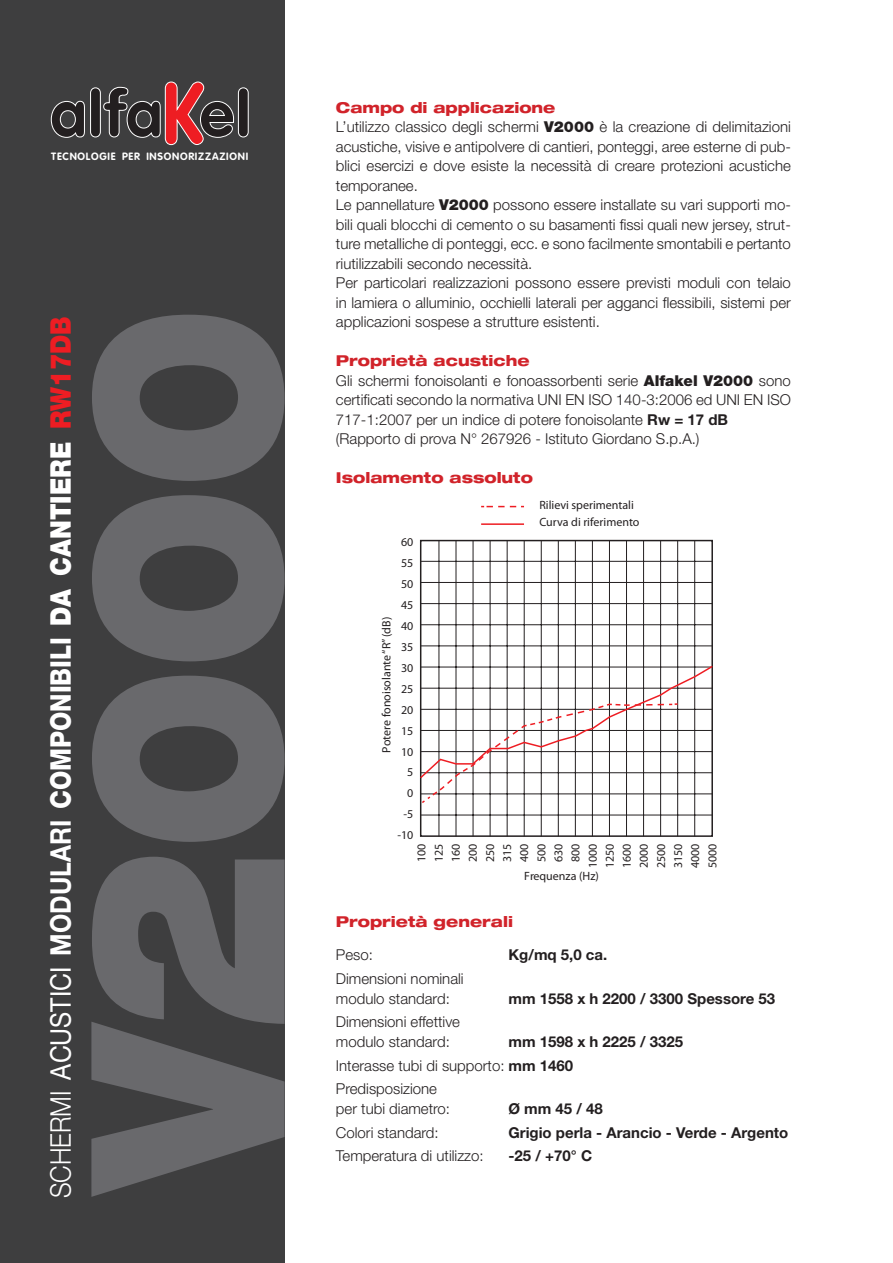
<style>
.page{position:relative;width:893px;height:1263px;background:#fff}
.page>*{position:absolute;margin:0;border:0;box-sizing:border-box;transform-origin:0 0}
.t1{font:800 28.5px "Helvetica Neue LT Std";color:#fff;scale:.87 1}
.t2{font:300 15px/19.5px "Helvetica Neue LT Std";color:#231f20;text-align:justify}
.t3{font:700 15px "Helvetica Neue LT Std";color:#231f20}
.t4{font:800 expanded 15px "Helvetica Neue LT Std";color:#d1232a}
.t5{font:12px/17.1px "Myriad Pro";color:#231f20;text-align:right}
.t6{font:700 10.5px "VAG Rounded Std";letter-spacing:.07em;color:#fff}
.s1{font-weight:300}
.s2{font-weight:400}
.s3{font-weight:700}
.s4{font-weight:900}
.s5{font-weight:900;color:#ee1d23}
</style>
<div class="page">
<div style="left:0;top:0;width:285px;height:1263px;background:#3e3e3f"></div>
<svg style="left:91px;top:314px;width:194px;height:883px;fill:#69696c"></svg>
<svg style="left:51px;top:101px;width:34px;height:37px"></svg>
<div style="left:91px;top:88px;width:9px;height:49px;background:#231f20;border-radius:5px"></div>
<div style="left:90px;top:87px;width:11px;height:50px;border:1px solid #fff;border-radius:5px"></div>
<div style="left:238px;top:88px;width:10px;height:49px;background:#231f20;border-radius:5px"></div>
<div style="left:238px;top:87px;width:11px;height:50px;border:1px solid #fff;border-radius:5px"></div>
<svg style="left:103px;top:81px;width:131px;height:64px"></svg>
<div style="left:420px;top:540px;width:293px;height:297px;border:2px solid #231f20"></div>
<hr style="left:439px;top:540px;width:1px;height:296px;background:#231f20">
<hr style="left:456px;top:540px;width:1px;height:296px;background:#231f20">
<hr style="left:473px;top:540px;width:1px;height:296px;background:#231f20">
<hr style="left:490px;top:540px;width:1px;height:296px;background:#231f20">
<hr style="left:507px;top:540px;width:1px;height:296px;background:#231f20">
<hr style="left:524px;top:540px;width:1px;height:296px;background:#231f20">
<hr style="left:541px;top:540px;width:1px;height:296px;background:#231f20">
<hr style="left:558px;top:540px;width:1px;height:296px;background:#231f20">
<hr style="left:575px;top:540px;width:1px;height:296px;background:#231f20">
<hr style="left:592px;top:540px;width:1px;height:296px;background:#231f20">
<hr style="left:609px;top:540px;width:1px;height:296px;background:#231f20">
<hr style="left:626px;top:540px;width:1px;height:296px;background:#231f20">
<hr style="left:643px;top:540px;width:1px;height:296px;background:#231f20">
<hr style="left:660px;top:540px;width:1px;height:296px;background:#231f20">
<hr style="left:677px;top:540px;width:1px;height:296px;background:#231f20">
<hr style="left:694px;top:540px;width:1px;height:296px;background:#231f20">
<hr style="left:421px;top:561px;width:291px;height:1px;background:#231f20">
<hr style="left:421px;top:582px;width:291px;height:1px;background:#231f20">
<hr style="left:421px;top:603px;width:291px;height:1px;background:#231f20">
<hr style="left:421px;top:624px;width:291px;height:1px;background:#231f20">
<hr style="left:421px;top:645px;width:291px;height:1px;background:#231f20">
<hr style="left:421px;top:815px;width:291px;height:1px;background:#231f20">
<svg style="left:419px;top:664px;width:294px;height:141px"></svg>
<svg style="left:481px;top:506px;width:43px;height:1px"></svg>
<hr style="left:481px;top:523px;width:43px;height:2px;background:#ee1d23">
<p class="t6" style="left:51px;top:150px;width:198px">TECNOLOGIE PER INSONORIZZAZIONI</p>
<p class="t1" style="left:44px;top:1198px;width:1015px;rotate:-90deg"><span class="s1">SCHERMI</span> <span class="s2">ACUSTICI</span> <span class="s3">MODULARI</span> COMPONIBILI <span class="s4">DA CANTIERE</span> <span class="s5">RW17DB</span></p>
<p class="t4" style="left:336px;top:98px;width:221px">Campo di applicazione</p>
<p class="t2" style="left:336px;top:117px;width:456px">L’utilizzo classico degli schermi <span class="s4">V2000</span> è la creazione di delimitazioni acustiche, visive e antipolvere di cantieri, ponteggi, aree esterne di pub&shy;blici esercizi e dove esiste la necessità di creare protezioni acustiche temporanee.</p>
<p class="t2" style="left:336px;top:195px;width:456px">Le pannellature <span class="s4">V2000</span> possono essere installate su vari supporti mo&shy;bili quali blocchi di cemento o su basamenti fissi quali new jersey, strut&shy;ture metalliche di ponteggi, ecc. e sono facilmente smontabili e pertanto riutilizzabili secondo necessità.</p>
<p class="t2" style="left:336px;top:273px;width:456px">Per particolari realizzazioni possono essere previsti moduli con telaio in lamiera o alluminio, occhielli laterali per agganci flessibili, sistemi per applicazioni sospese a strutture esistenti.</p>
<p class="t4" style="left:336px;top:351px;width:195px">Proprietà acustiche</p>
<p class="t2" style="left:336px;top:370px;width:456px">Gli schermi fonoisolanti e fonoassorbenti serie <span class="s4">Alfakel V2000</span> sono certificati secondo la normativa UNI EN ISO 140-3:2006 ed UNI EN ISO 717-1:2007 per un indice di potere fonoisolante <span class="s3">Rw = 17 dB</span></p>
<p class="t2" style="left:336px;top:429px;width:365px">(Rapporto di prova N° 267926 - Istituto Giordano S.p.A.)</p>
<p class="t4" style="left:336px;top:468px;width:199px">Isolamento assoluto</p>
<p class="t5" style="left:397px;top:531px;width:17px;line-height:21px">60<br>55<br>50<br>45<br>40<br>35<br>30<br>25<br>20<br>15<br>10<br>5<br>0 -5 -10</p>
<p class="t5" style="left:378px;top:752px;width:137px;rotate:-90deg">Potere fonoisolante “R” (dB)</p>
<p class="t5" style="left:539px;top:497px;width:101px;text-align:left">Rilievi sperimentali<br>Curva di riferimento</p>
<p class="t5" style="left:413px;top:868px;width:26px;text-align:center;rotate:-90deg">100<br>125<br>160<br>200<br>250<br>315<br>400<br>500<br>630<br>800<br>1000<br>1250<br>1600<br>2000<br>2500<br>3150<br>4000<br>5000</p>
<p class="t5" style="left:524px;top:868px;width:76px">Frequenza (Hz)</p>
<p class="t4" style="left:336px;top:912px;width:179px">Proprietà generali</p>
<p class="t2" style="left:336px;top:945px;width:38px">Peso:</p>
<p class="t3" style="left:508px;top:946px;width:100px">Kg/mq 5,0 ca.</p>
<p class="t2" style="left:336px;top:969px;width:129px">Dimensioni nominali modulo standard:</p>
<p class="t3" style="left:508px;top:989px;width:268px">mm 1558 x h 2200 / 3300 Spessore 53</p>
<p class="t2" style="left:336px;top:1012px;width:126px">Dimensioni effettive modulo standard:</p>
<p class="t3" style="left:508px;top:1032px;width:176px">mm 1598 x h 2225 / 3325</p>
<p class="t2" style="left:336px;top:1055px;width:239px">Interasse tubi di supporto: <span class="s3">mm 1460</span></p>
<p class="t2" style="left:336px;top:1079px;width:116px">Predisposizione per tubi diametro:</p>
<p class="t3" style="left:508px;top:1099px;width:96px">Ø mm 45 / 48</p>
<p class="t2" style="left:336px;top:1122px;width:104px">Colori standard:</p>
<p class="t3" style="left:508px;top:1123px;width:281px">Grigio perla - Arancio - Verde - Argento</p>
<p class="t2" style="left:336px;top:1146px;width:149px">Temperatura di utilizzo:</p>
<p class="t3" style="left:508px;top:1147px;width:85px">-25 / +70° C</p>
</div>
